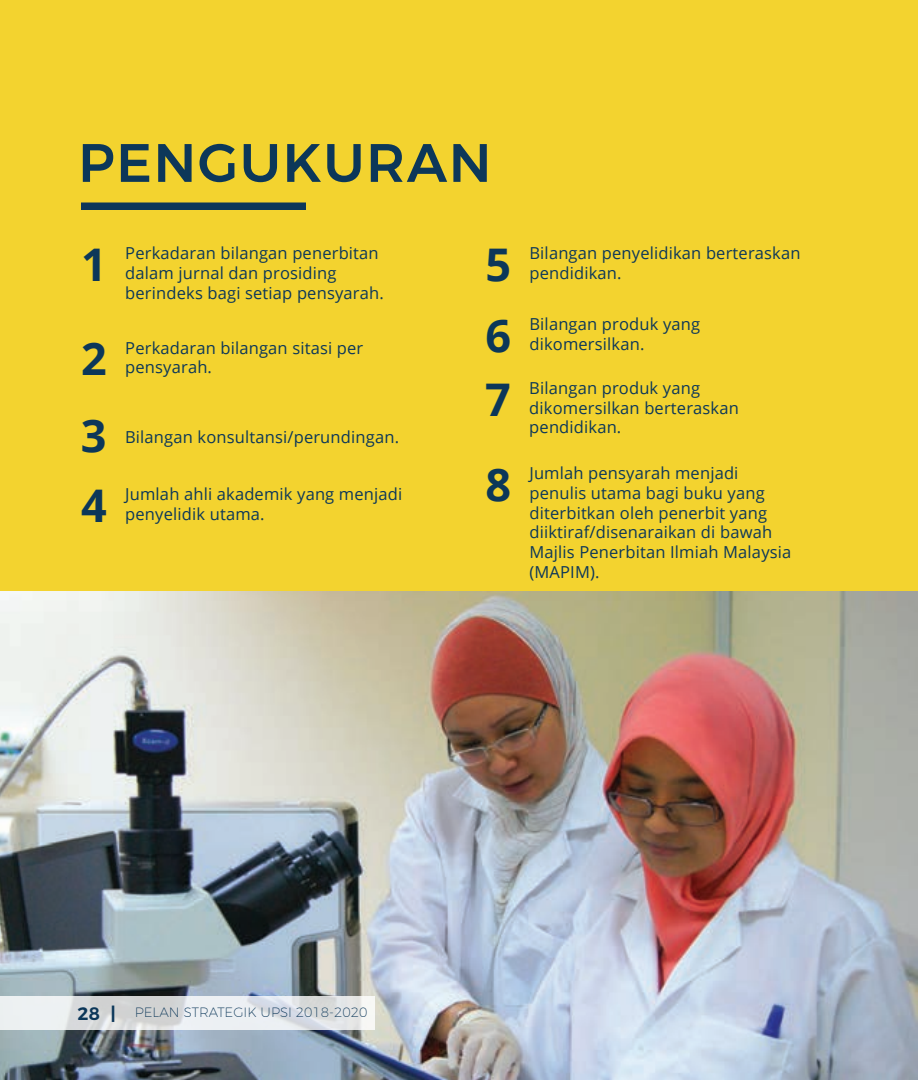
<style>
.page{position:relative;width:918px;height:1080px;background:#fff}
.page>*{position:absolute;margin:0;border:0;box-sizing:border-box;transform-origin:0 0}
.t1{font:500 54px "Montserrat";letter-spacing:.03em;color:#0c3759}
.t2{font:700 45px "Open Sans";color:#0c3759}
.t3{font:16.5px/19.8px "Open Sans";letter-spacing:.01em;color:#0c3759}
.t4{font:200 13.5px "Montserrat";color:#0c3759}
.s1{font-weight:600;font-size:18px}
.s2{font-weight:700;font-size:18px}
</style>
<div class="page">
<div style="left:0;top:0;width:918px;height:655px;background:#f3d32f"></div>
<img style="left:0;top:591px;width:918px;height:489px">
<svg style="left:0;top:997px;width:375px;height:33px;background:#e2e4e6"></svg>
<div style="left:81px;top:202px;width:225px;height:8px;background:#0c3759"></div>
<h1 class="t1" style="left:78px;top:119px;width:415px">PENGUKURAN</h1>
<p class="t3" style="left:125px;top:243px;width:260px">Perkadaran bilangan penerbitan dalam jurnal dan prosiding berindeks bagi setiap pensyarah.</p>
<p class="t3" style="left:529px;top:243px;width:273px">Bilangan penyelidikan berteraskan pendidikan.</p>
<p class="t3" style="left:125px;top:337px;width:240px">Perkadaran bilangan sitasi per pensyarah.</p>
<h2 class="t2" style="left:81px;top:233px;width:27px">1</h2>
<h2 class="t2" style="left:485px;top:233px;width:27px">5</h2>
<p class="t3" style="left:529px;top:314px;width:172px">Bilangan produk yang dikomersilkan.</p>
<h2 class="t2" style="left:485px;top:304px;width:27px">6</h2>
<h2 class="t2" style="left:81px;top:327px;width:27px">2</h2>
<h2 class="t2" style="left:81px;top:404px;width:27px">3</h2>
<h2 class="t2" style="left:81px;top:474px;width:27px">4</h2>
<p class="t3" style="left:125px;top:427px;width:275px">Bilangan konsultansi/perundingan.</p>
<p class="t3" style="left:125px;top:484px;width:279px">Jumlah ahli akademik yang menjadi penyelidik utama.</p>
<h2 class="t2" style="left:485px;top:368px;width:27px">7</h2>
<h2 class="t2" style="left:485px;top:453px;width:27px">8</h2>
<p class="t3" style="left:529px;top:378px;width:211px">Bilangan produk yang dikomersilkan berteraskan pendidikan.</p>
<p class="t3" style="left:529px;top:463px;width:263px">Jumlah pensyarah menjadi penulis utama bagi buku yang diterbitkan oleh penerbit yang diiktiraf/disenaraikan di bawah<br>Majlis Penerbitan Ilmiah Malaysia (MAPIM).</p>
<p class="t4" style="left:78px;top:1002px;width:291px"><span class="s1">28</span> <span class="s2">|</span> PELAN STRATEGIK UPSI 2018-2020</p>
</div>
